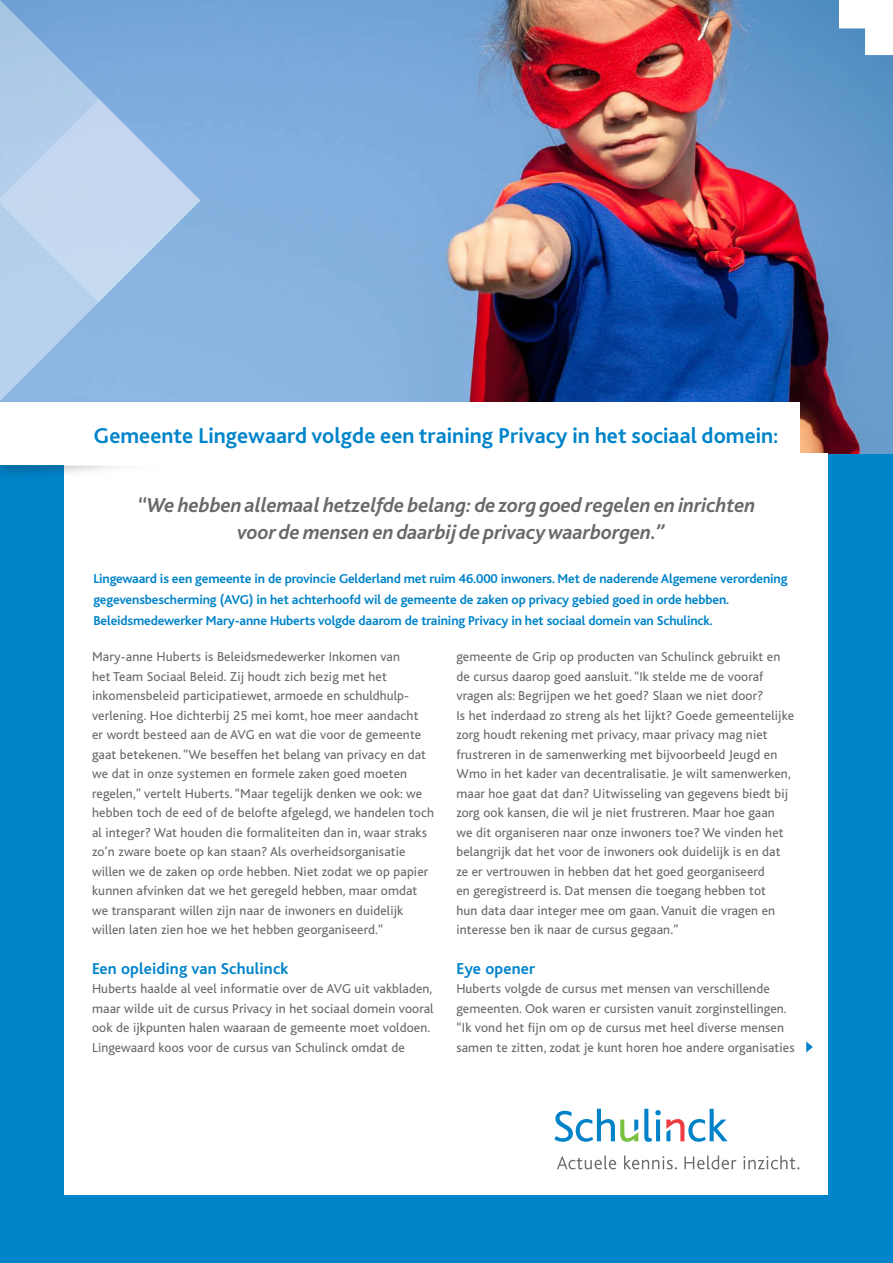
<style>
.page{position:relative;width:893px;height:1263px;background:#0084ca}
.page>*{position:absolute;margin:0;border:0;box-sizing:border-box;transform-origin:0 0}
.t1{font:700 22.5px "Bliss 2";color:#0084ca}
.t2{font:italic 700 21px/27px "Bliss 2";letter-spacing:-.01em;color:#69696c;text-align:center}
.t3{font:700 16.5px "Bliss";letter-spacing:.01em;color:#0084ca}
.t4{font:13.5px/19.5px "Bliss";letter-spacing:.01em;color:#69696c}
.t5{font:700 13.5px/21px "Bliss";letter-spacing:-.01em;color:#0084ca}
</style>
<div class="page">
<img style="left:201px;top:0;width:692px;height:453px">
<div style="left:65px;top:453px;width:763px;height:742px;background:#fff"></div>
<img style="left:0;top:465px;width:124px;height:27px">
<div style="left:0;top:402px;width:799px;height:63px;background:#fff"></div>
<svg style="left:554px;top:1109px;width:84px;height:33px"></svg>
<svg style="left:644px;top:1109px;width:83px;height:33px"></svg>
<svg style="left:557px;top:1155px;width:59px;height:14px"></svg>
<svg style="left:624px;top:1155px;width:53px;height:14px"></svg>
<svg style="left:684px;top:1155px;width:52px;height:14px"></svg>
<svg style="left:743px;top:1155px;width:56px;height:14px"></svg>
<svg style="left:806px;top:1042px;width:7px;height:10px"></svg>
<svg style="left:0;top:0;width:201px;height:402px;background:#9ec1e5"></svg>
<svg style="left:839px;top:0;width:54px;height:55px;background:#d6e4f0"></svg>
<p class="t1" style="left:94px;top:421px;width:686px">Gemeente Lingewaard volgde een training Privacy in het sociaal domein:</p>
<p class="t2" style="left:137px;top:490px;width:620px">“We hebben allemaal hetzelfde belang: de zorg goed regelen en inrichten voor de mensen en daarbij de privacy waarborgen.”</p>
<p class="t5" style="left:93px;top:568px;width:695px">Lingewaard is een gemeente in de provincie Gelderland met ruim 46.000 inwoners. Met de naderende Algemene verordening gegevensbescherming (AVG) in het achterhoofd wil de gemeente de zaken op privacy gebied goed in orde hebben.<br>Beleidsmedewerker Mary-anne Huberts volgde daarom de training Privacy in het sociaal domein van Schulinck.</p>
<p class="t4" style="left:92px;top:647px;width:343px">Mary-anne Huberts is Beleidsmedewerker Inkomen van<br>het Team Sociaal Beleid. Zij houdt zich bezig met het inkomensbeleid participatiewet, armoede en schuldhulp&shy;verlening. Hoe dichterbij 25 mei komt, hoe meer aandacht<br>er wordt besteed aan de AVG en wat die voor de gemeente gaat betekenen. “We beseffen het belang van privacy en dat we dat in onze systemen en formele zaken goed moeten regelen,” vertelt Huberts. “Maar tegelijk denken we ook: we hebben toch de eed of de belofte afgelegd, we handelen toch al integer? Wat houden die formaliteiten dan in, waar straks zo’n zware boete op kan staan? Als overheidsorganisatie willen we de zaken op orde hebben. Niet zodat we op papier kunnen afvinken dat we het geregeld hebben, maar omdat we transparant willen zijn naar de inwoners en duidelijk willen laten zien hoe we het hebben georganiseerd.”</p>
<p class="t3" style="left:92px;top:959px;width:198px">Een opleiding van Schulinck</p>
<p class="t4" style="left:92px;top:979px;width:343px">Huberts haalde al veel informatie over de AVG uit vakbladen, maar wilde uit de cursus Privacy in het sociaal domein vooral ook de ijkpunten halen waaraan de gemeente moet voldoen.<br>Lingewaard koos voor de cursus van Schulinck omdat de</p>
<p class="t4" style="left:456px;top:647px;width:339px">gemeente de Grip op producten van Schulinck gebruikt en de cursus daarop goed aansluit. “Ik stelde me de vooraf vragen als: Begrijpen we het goed? Slaan we niet door?<br>Is het inderdaad zo streng als het lijkt? Goede gemeentelijke zorg houdt rekening met privacy, maar privacy mag niet frustreren in de samenwerking met bijvoorbeeld Jeugd en Wmo in het kader van decentralisatie. Je wilt samenwerken, maar hoe gaat dat dan? Uitwisseling van gegevens biedt bij zorg ook kansen, die wil je niet frustreren. Maar hoe gaan we dit organiseren naar onze inwoners toe? We vinden het belangrijk dat het voor de inwoners ook duidelijk is en dat ze er vertrouwen in hebben dat het goed georganiseerd<br>en geregistreerd is. Dat mensen die toegang hebben tot<br>hun data daar integer mee om gaan. Vanuit die vragen en interesse ben ik naar de cursus gegaan.”</p>
<p class="t3" style="left:456px;top:959px;width:80px">Eye opener</p>
<p class="t4" style="left:456px;top:979px;width:340px">Huberts volgde de cursus met mensen van verschillende gemeenten. Ook waren er cursisten vanuit zorginstellingen. “Ik vond het fijn om op de cursus met heel diverse mensen samen te zitten, zodat je kunt horen hoe andere organisaties</p>
</div>
